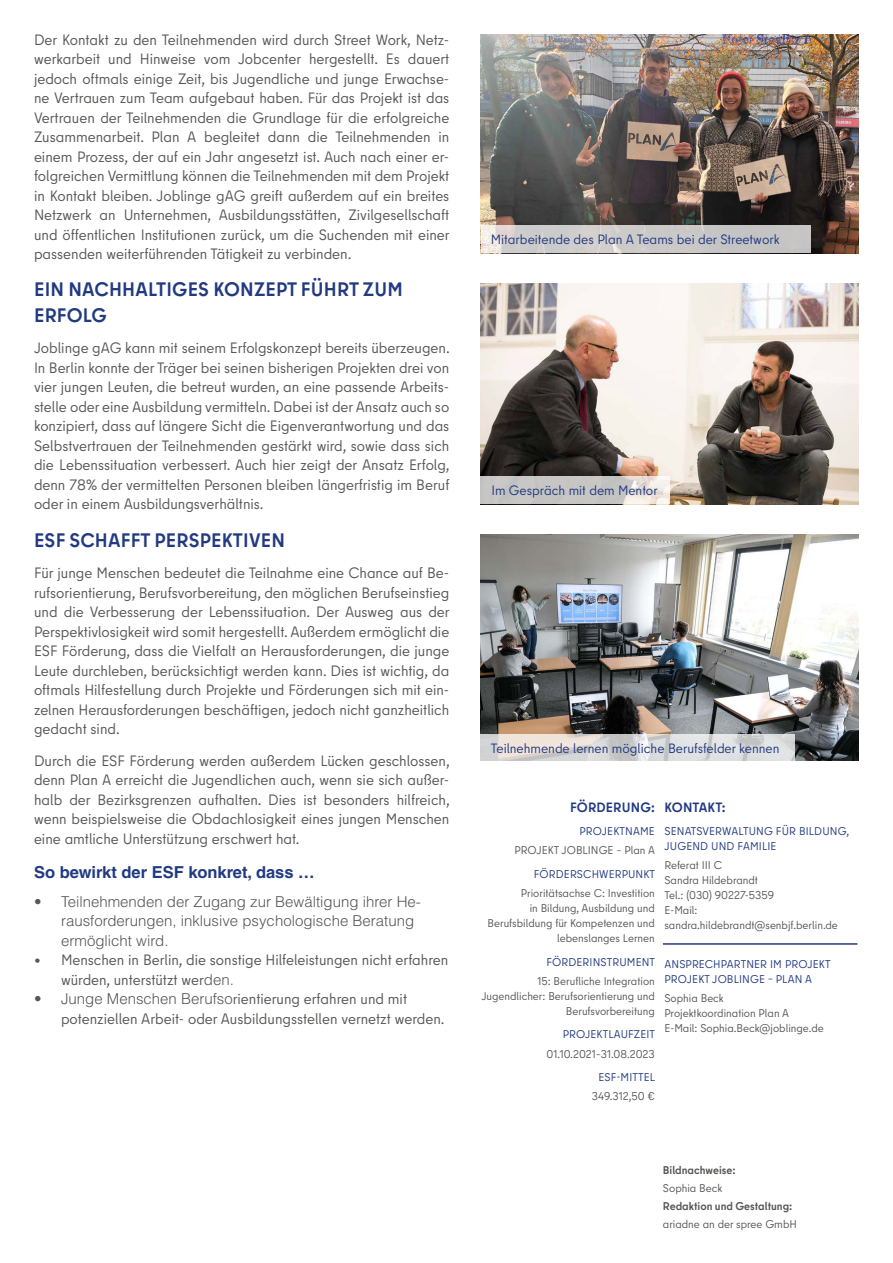
<style>
.page{position:relative;width:893px;height:1263px;background:#fff}
.page>*{position:absolute;margin:0;border:0;box-sizing:border-box;transform-origin:0 0}
.Überschriften_Hinter{font:700 19.5px/25.5px "Berlin Type";letter-spacing:.01em;color:#223a81}
.Letze_Überschrift_Hi{font:700 16.5px "Helvetica LT Std";color:#213b82}
.Flißtext_Vorder-Hint{font:15px/19.5px "Berlin Type";color:#575756;text-align:justify}
.t1{font:300 15px/19.5px "Helvetica LT Std";color:#575756}
.t2{font:13.5px "Berlin Type";color:#223a81}
.Förderrichtlinie_Lin{font:700 13.5px "Berlin Type";letter-spacing:.01em;color:#223a81}
.Kontakt_Rechts{font:700 13.5px "Berlin Type";letter-spacing:.01em;color:#223a81}
.Fließtext_Links{font:11.25px/15px "Berlin Type";color:#575756;text-align:right}
.Fließtext_Rechts{font:11.25px "Berlin Type";color:#575756}
.Amt_Ü2_Rechts{font:11.25px/15px "Berlin Type";letter-spacing:.01em;color:#223a81}
.Förderschwerpunk_Ü2{font:11.25px "Berlin Type";letter-spacing:.01em;color:#223a81}
.Bildnachweise_Redakt{font:700 11.25px "Berlin Type";color:#575756}
.fließtext{font:11.25px "Berlin Type";color:#575756}
.s1{font-family:"Helvetica LT Std";font-weight:300}
</style>
<div class="page">
<img style="left:480px;top:34px;width:379px;height:219px">
<img style="left:480px;top:284px;width:379px;height:220px">
<img style="left:480px;top:534px;width:379px;height:227px">
<svg style="left:480px;top:226px;width:330px;height:27px;background:#cdcbca"></svg>
<svg style="left:480px;top:476px;width:190px;height:28px;background:#ceccca"></svg>
<svg style="left:480px;top:734px;width:315px;height:27px;background:#dbd9d8"></svg>
<hr style="left:663px;top:943px;width:194px;height:2px;background:#223a81">
<p class="Flißtext_Vorder-Hint" style="left:34px;top:30px;width:417px">Der Kontakt zu den Teilnehmenden wird durch Street Work, Netz&shy;werkarbeit und Hinweise vom Jobcenter hergestellt. Es dauert jedoch oftmals einige Zeit, bis Jugendliche und junge Erwachse&shy;ne Vertrauen zum Team aufgebaut haben. Für das Projekt ist das Vertrauen der Teilnehmenden die Grundlage für die erfolgreiche Zusammenarbeit. Plan A begleitet dann die Teilnehmenden in einem Prozess, der auf ein Jahr angesetzt ist. Auch nach einer er&shy;folgreichen Vermittlung können die Teilnehmenden mit dem Projekt in Kontakt bleiben. Joblinge gAG greift außerdem auf ein breites Netzwerk an Unternehmen, Ausbildungsstätten, Zivilgesellschaft und öffentlichen Institutionen zurück, um die Suchenden mit einer passenden weiterführenden Tätigkeit zu verbinden.</p>
<h2 class="Überschriften_Hinter" style="left:34px;top:277px;width:370px">EIN NACHHALTIGES KONZEPT FÜHRT ZUM<br>ERFOLG</h2>
<p class="Flißtext_Vorder-Hint" style="left:34px;top:338px;width:417px">Joblinge gAG kann mit seinem Erfolgskonzept bereits überzeugen.<br>In Berlin konnte der Träger bei seinen bisherigen Projekten drei von vier jungen Leuten, die betreut wurden, an eine passende Arbeits&shy;stelle oder eine Ausbildung vermitteln. Dabei ist der Ansatz auch so konzipiert, dass auf längere Sicht die Eigenverantwortung und das Selbstvertrauen der Teilnehmenden gestärkt wird, sowie dass sich die Lebenssituation verbessert. Auch hier zeigt der Ansatz Erfolg, denn 78% der vermittelten Personen bleiben längerfristig im Beruf oder in einem Ausbildungsverhältnis.</p>
<h2 class="Überschriften_Hinter" style="left:34px;top:527px;width:252px">ESF SCHAFFT PERSPEKTIVEN</h2>
<p class="Flißtext_Vorder-Hint" style="left:34px;top:563px;width:417px">Für junge Menschen bedeutet die Teilnahme eine Chance auf Be&shy;rufsorientierung, Berufsvorbereitung, den möglichen Berufseinstieg und die Verbesserung der Lebenssituation. Der Ausweg aus der Perspektivlosigkeit wird somit hergestellt. Außerdem ermöglicht die ESF Förderung, dass die Vielfalt an Herausforderungen, die junge Leute durchleben, berücksichtigt werden kann. Dies ist wichtig, da oftmals Hilfestellung durch Projekte und Förderungen sich mit ein&shy;zelnen Herausforderungen beschäftigen, jedoch nicht ganzheitlich gedacht sind.</p>
<p class="Flißtext_Vorder-Hint" style="left:34px;top:751px;width:417px">Durch die ESF Förderung werden außerdem Lücken geschlossen, denn Plan A erreicht die Jugendlichen auch, wenn sie sich außer&shy;halb der Bezirksgrenzen aufhalten. Dies ist besonders hilfreich, wenn beispielsweise die Obdachlosigkeit eines jungen Menschen eine amtliche Unterstützung erschwert hat.</p>
<h2 class="Letze_Überschrift_Hi" style="left:34px;top:862px;width:282px">So bewirkt der ESF konkret, dass …</h2>
<p class="t1" style="left:61px;top:892px;width:361px;text-indent:-27px">• Teilnehmenden der Zugang zur Bewältigung ihrer He&shy;rausforderungen, inklusive psychologische Beratung ermöglicht wird.</p>
<p class="Flißtext_Vorder-Hint" style="left:61px;top:950px;width:389px;text-indent:-27px">• Menschen in Berlin, die sonstige Hilfeleistungen nicht erfahren würden, unterstützt wer<span class="s1">den.</span></p>
<p class="Flißtext_Vorder-Hint" style="left:61px;top:989px;width:385px;text-indent:-27px"><span class="s1">• Junge Menschen Berufso</span>rientierung erfahren und mit potenziellen Arbeit- oder Ausbildungsstellen vernetzt werden.</p>
<p class="t2" style="left:491px;top:231px;width:290px">Mitarbeitende des Plan A Teams bei der Streetwork</p>
<p class="t2" style="left:491px;top:482px;width:168px">Im Gespräch mit dem Mentor</p>
<p class="t2" style="left:491px;top:739px;width:290px">Teilnehmende lernen mögliche Berufsfelder kennen</p>
<h1 class="Förderrichtlinie_Lin" style="left:570px;top:798px;width:86px">FÖRDERUNG:</h1>
<h2 class="Förderschwerpunk_Ü2" style="left:579px;top:824px;width:77px">PROJEKTNAME</h2>
<p class="Fließtext_Links" style="left:514px;top:843px;width:142px">PROJEKT JOBLINGE – Plan A</p>
<h2 class="Förderschwerpunk_Ü2" style="left:534px;top:867px;width:123px">FÖRDERSCHWERPUNKT</h2>
<p class="Fließtext_Links" style="left:487px;top:886px;width:169px">Prioritätsachse C: Investition<br>in Bildung, Ausbildung und<br>Berufsbildung für Kompetenzen und lebenslanges Lernen</p>
<h2 class="Förderschwerpunk_Ü2" style="left:547px;top:955px;width:110px">FÖRDERINSTRUMENT</h2>
<p class="Fließtext_Links" style="left:481px;top:973px;width:175px">15: Berufliche Integration<br>Jugendlicher: Berufsorientierung und<br>Berufsvorbereitung</p>
<h2 class="Förderschwerpunk_Ü2" style="left:563px;top:1027px;width:94px">PROJEKTLAUFZEIT</h2>
<p class="Fließtext_Links" style="left:547px;top:1046px;width:110px">01.10.2021–31.08.2023</p>
<h2 class="Förderschwerpunk_Ü2" style="left:598px;top:1070px;width:58px">ESF-MITTEL</h2>
<p class="Fließtext_Links" style="left:592px;top:1089px;width:64px">349.312,50 €</p>
<h1 class="Kontakt_Rechts" style="left:664px;top:798px;width:63px">KONTAKT:</h1>
<h2 class="Amt_Ü2_Rechts" style="left:664px;top:824px;width:186px">SENATSVERWALTUNG FÜR BILDUNG,<br>JUGEND UND FAMILIE</h2>
<p class="Fließtext_Rechts" style="left:664px;top:858px;width:59px">Referat III C</p>
<p class="Fließtext_Rechts" style="left:664px;top:873px;width:95px">Sandra Hildebrandt</p>
<p class="Fließtext_Rechts" style="left:664px;top:888px;width:111px">Tel.: (030) 90227-5359</p>
<p class="Fließtext_Rechts" style="left:664px;top:903px;width:35px">E-Mail:</p>
<p class="Fließtext_Rechts" style="left:664px;top:918px;width:175px">sandra.hildebrandt@senbjf.berlin.de</p>
<h2 class="Amt_Ü2_Rechts" style="left:664px;top:956px;width:168px">ANSPRECHPARTNER IM PROJEKT<br>PROJEKT JOBLINGE – PLAN A</h2>
<p class="Fließtext_Rechts" style="left:664px;top:991px;width:61px">Sophia Beck</p>
<p class="Fließtext_Rechts" style="left:664px;top:1006px;width:126px">Projektkoordination Plan A</p>
<p class="Fließtext_Rechts" style="left:664px;top:1021px;width:161px">E-Mail: Sophia.Beck@joblinge.de</p>
<h1 class="Bildnachweise_Redakt" style="left:663px;top:1163px;width:74px">Bildnachweise:</h1>
<p class="fließtext" style="left:663px;top:1181px;width:61px">Sophia Beck</p>
<h1 class="Bildnachweise_Redakt" style="left:663px;top:1199px;width:131px">Redaktion und Gestaltung:</h1>
<p class="fließtext" style="left:663px;top:1217px;width:135px">ariadne an der spree GmbH</p>
</div>
